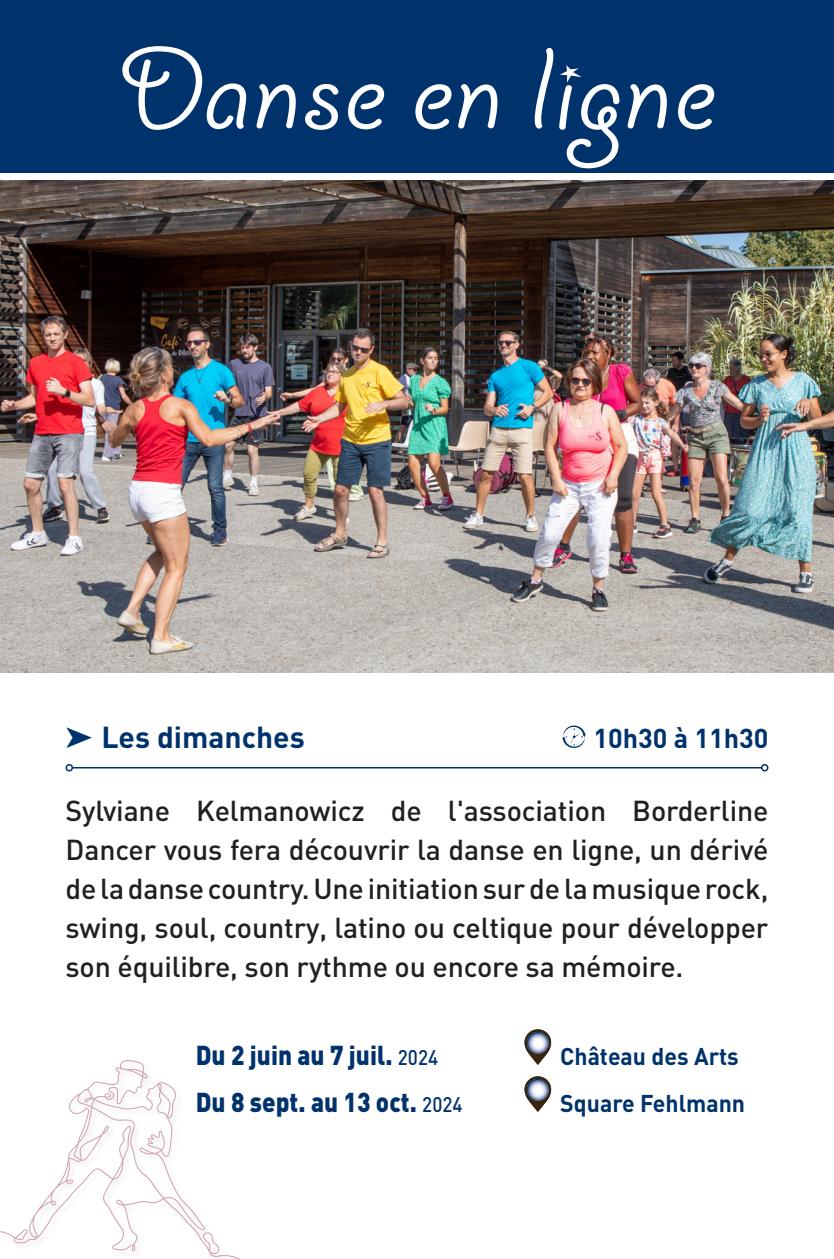
<style>
.page{position:relative;width:834px;height:1259px;background:#fff}
.page>*{position:absolute;margin:0;border:0;box-sizing:border-box;transform-origin:0 0}
.t1{font:129px "Giddyup Std";color:#fff;scale:1.11 1}
.t2{font:700 30px "DIN";color:#00326c}
.t3{font:500 28.5px/39px "DIN";letter-spacing:-.005em;color:#231f20;text-align:justify}
.BREVE_texte_american{font:900 27px "DIN";color:#00326c;scale:.9 1}
.t4{font:700 27px "DIN";color:#00326c}
.BREVE_texte_american-2{font:700 24px "DIN";color:#00326c;scale:.96 1}
.s1{font-weight:500;font-size:21px}
</style>
<div class="page">
<div style="left:0;top:0;width:833px;height:173px;background:#00326c"></div>
<img style="left:0;top:180px;width:833px;height:492px">
<hr style="left:72px;top:767px;width:689px;height:1px;background:#00326c">
<div style="left:65px;top:764px;width:8px;height:7px;border:2px solid #00326c;border-radius:50%"></div>
<div style="left:760px;top:764px;width:8px;height:7px;border:2px solid #00326c;border-radius:50%"></div>
<svg style="left:562px;top:725px;width:23px;height:23px"></svg>
<svg style="left:524px;top:1029px;width:27px;height:36px"></svg>
<svg style="left:526px;top:1032px;width:22px;height:21px"></svg>
<svg style="left:524px;top:1076px;width:27px;height:36px"></svg>
<svg style="left:526px;top:1079px;width:22px;height:21px"></svg>
<svg style="left:0;top:1060px;width:241px;height:199px"></svg>
<p class="t1" style="left:118px;top:19px;width:540px">Danse en ligne</p>
<p class="t2" style="left:65px;top:717px;width:241px">➤ Les dimanches</p>
<p class="t4" style="left:593px;top:720px;width:176px">10h30 à 11h30</p>
<p class="t3" style="left:65px;top:790px;width:704px">Sylviane Kelmanowicz de l'association Borderline Dancer vous fera découvrir la danse en ligne, un dérivé de la danse country. Une initiation sur de la musique rock, swing, soul, country, latino ou celtique pour développer son équilibre, son rythme ou encore sa mémoire.</p>
<p class="BREVE_texte_american" style="left:196px;top:1037px;width:271px">Du 2 juin au 7 juil. <span class="s1">2024</span></p>
<p class="BREVE_texte_american-2" style="left:560px;top:1040px;width:187px">Château des Arts</p>
<p class="BREVE_texte_american" style="left:196px;top:1084px;width:298px">Du 8 sept. au 13 oct. <span class="s1">2024</span></p>
<p class="BREVE_texte_american-2" style="left:560px;top:1087px;width:194px">Square Fehlmann</p>
</div>
